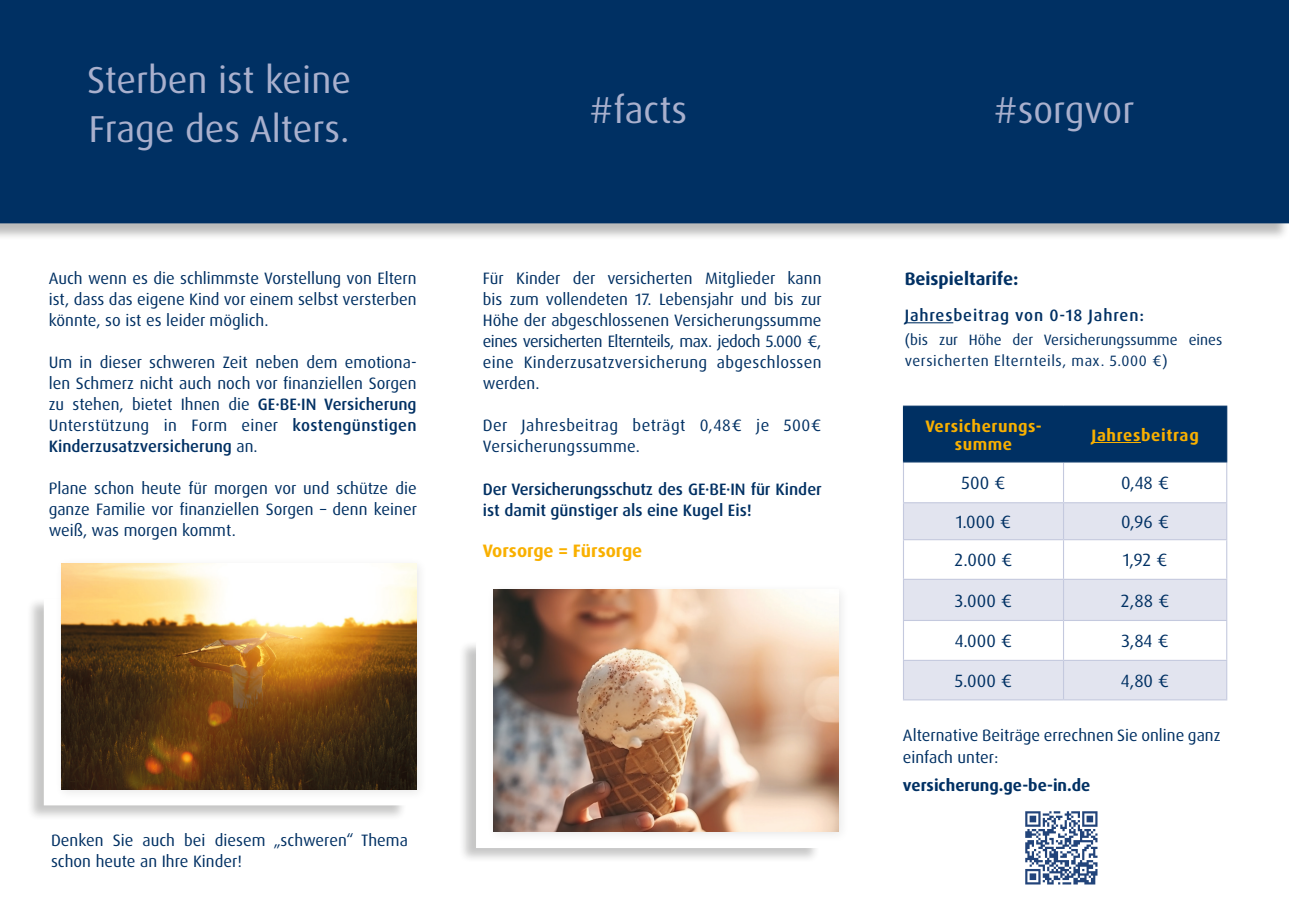
<style>
.page{position:relative;width:1289px;height:919px;background:#fff}
.page>*{position:absolute;margin:0;border:0;box-sizing:border-box;transform-origin:0 0}
.t1{font:37.5px "Dax OT";color:#a9b0cd}
.t2{font:700 18px "Dax OT";color:#f9b000}
.t3{font:700 18px "Dax OT";color:#003063}
.t4{font:17.7px "Dax OT";letter-spacing:.005em;color:#003063}
.t5{font:700 16.65px/17.7px "Dax OT";letter-spacing:.03em;color:#f9b000;text-align:center}
.t6{font:16.5px/21px "Dax OT";color:#003063;text-align:justify}
.t7{font:500 16.5px/21px "Dax OT";color:#003063}
.t8{font:16.5px/21px "Dax OT";letter-spacing:.025em;color:#003063}
.t9{font:500 16.5px "Dax OT";letter-spacing:.05em;color:#003063}
.t10{font:700 16.5px "Dax OT";color:#003063}
.t11{font:15px/21px "Dax OT";color:#003063}
.s1{font-weight:500}
.s2{font-size:16.5px}
</style>
<div class="page">
<div style="left:0;top:0;width:1288px;height:241px;background:#1d1d1b;opacity:.3"></div>
<div style="left:0;top:0;width:1288px;height:224px;background:#003063"></div>
<div style="left:26px;top:597px;width:380px;height:223px;background:#1d1d1b;opacity:.25"></div>
<div style="left:54px;top:556px;width:374px;height:244px;background:#fbfbfb"></div>
<img style="left:61px;top:563px;width:355px;height:226px">
<div style="left:904px;top:406px;width:322px;height:55px;background:#003063"></div>
<svg style="left:904px;top:462px;width:322px;height:1px"></svg>
<svg style="left:904px;top:503px;width:322px;height:196px;fill:#e2e4ef"></svg>
<hr style="left:902px;top:462px;width:2px;height:40px;background:#c4c9de">
<hr style="left:1062px;top:462px;width:2px;height:40px;background:#c4c9de">
<hr style="left:1226px;top:462px;width:1px;height:40px;background:#c4c9de">
<hr style="left:902px;top:502px;width:161px;height:1px;background:#c4c9de">
<hr style="left:902px;top:503px;width:2px;height:36px;background:#c4c9de">
<hr style="left:1063px;top:502px;width:164px;height:1px;background:#c4c9de">
<hr style="left:1062px;top:503px;width:2px;height:36px;background:#c4c9de">
<hr style="left:1226px;top:503px;width:1px;height:36px;background:#c4c9de">
<hr style="left:902px;top:539px;width:161px;height:1px;background:#c4c9de">
<hr style="left:902px;top:540px;width:2px;height:38px;background:#c4c9de">
<hr style="left:1063px;top:539px;width:164px;height:1px;background:#c4c9de">
<hr style="left:1062px;top:540px;width:2px;height:38px;background:#c4c9de">
<hr style="left:1226px;top:540px;width:1px;height:38px;background:#c4c9de">
<hr style="left:902px;top:578px;width:161px;height:2px;background:#c4c9de">
<hr style="left:902px;top:580px;width:2px;height:40px;background:#c4c9de">
<hr style="left:1063px;top:578px;width:164px;height:2px;background:#c4c9de">
<hr style="left:1062px;top:580px;width:2px;height:40px;background:#c4c9de">
<hr style="left:1226px;top:580px;width:1px;height:40px;background:#c4c9de">
<hr style="left:902px;top:620px;width:161px;height:1px;background:#c4c9de">
<hr style="left:902px;top:621px;width:2px;height:38px;background:#c4c9de">
<hr style="left:1063px;top:620px;width:164px;height:1px;background:#c4c9de">
<hr style="left:1062px;top:621px;width:2px;height:38px;background:#c4c9de">
<hr style="left:1226px;top:621px;width:1px;height:38px;background:#c4c9de">
<hr style="left:902px;top:659px;width:161px;height:2px;background:#c4c9de">
<hr style="left:902px;top:661px;width:2px;height:38px;background:#c4c9de">
<hr style="left:1063px;top:659px;width:164px;height:2px;background:#c4c9de">
<hr style="left:1062px;top:661px;width:2px;height:38px;background:#c4c9de">
<hr style="left:1226px;top:661px;width:1px;height:38px;background:#c4c9de">
<hr style="left:902px;top:699px;width:161px;height:1px;background:#c4c9de">
<hr style="left:1063px;top:699px;width:164px;height:1px;background:#c4c9de">
<hr style="left:902px;top:405px;width:161px;height:1px;background:#003063">
<hr style="left:902px;top:406px;width:2px;height:55px;background:#003063">
<hr style="left:902px;top:461px;width:161px;height:1px;background:#003063">
<hr style="left:1063px;top:405px;width:164px;height:1px;background:#003063">
<hr style="left:1062px;top:406px;width:2px;height:55px;background:#003063">
<hr style="left:1226px;top:406px;width:1px;height:55px;background:#003063">
<hr style="left:1063px;top:461px;width:164px;height:1px;background:#003063">
<hr style="left:1091px;top:442px;width:49px;height:1px;background:#f9b000">
<div style="left:458px;top:639px;width:362px;height:224px;background:#1d1d1b;opacity:.25"></div>
<div style="left:486px;top:582px;width:363px;height:261px;background:#1d1d1b;opacity:.1"></div>
<img style="left:493px;top:589px;width:345px;height:242px">
<hr style="left:904px;top:322px;width:49px;height:1px;background:#003063">
<img style="left:1025px;top:811px;width:72px;height:73px">
<p class="t1" style="left:87px;top:56px;width:265px">Sterben ist keine</p>
<p class="t1" style="left:89px;top:106px;width:262px">Frage des Alters.</p>
<p class="t6" style="left:49px;top:268px;width:369px">Auch wenn es die schlimmste Vorstellung von Eltern ist, dass das eigene Kind vor einem selbst versterben könnte, so ist es leider möglich.</p>
<p class="t6" style="left:49px;top:352px;width:369px">Um in dieser schweren Zeit neben dem emotiona&shy;len Schmerz nicht auch noch vor finanziellen Sorgen zu stehen, bietet Ihnen die <span class="s1">GE·BE·IN Versicherung </span>Unterstützung in Form einer <span class="s1">kostengünstigen Kinderzusatzversicherung</span> an.</p>
<p class="t6" style="left:49px;top:478px;width:370px">Plane schon heute für morgen vor und schütze die ganze Familie vor finanziellen Sorgen – denn keiner weiß, was morgen kommt.</p>
<p class="t1" style="left:589px;top:86px;width:99px">#facts</p>
<p class="t6" style="left:483px;top:268px;width:340px">Für Kinder der versicherten Mitglieder kann bis zum vollendeten 17. Lebensjahr und bis zur Höhe der abgeschlossenen Versicherungssumme eines versicherten Elternteils, max. jedoch 5.000 €, eine Kinderzusatzversicherung abgeschlossen werden.</p>
<p class="t8" style="left:483px;top:415px;width:340px">Der Jahresbeitrag beträgt 0,48€ je 500€<br>Versicherungssumme.</p>
<p class="t7" style="left:483px;top:479px;width:340px">Der Versicherungsschutz des GE·BE·IN für Kinder ist damit günstiger als eine Kugel Eis!</p>
<p class="t2" style="left:483px;top:539px;width:161px">Vorsorge = Fürsorge</p>
<p class="t6" style="left:51px;top:830px;width:358px">Denken Sie auch bei diesem „schweren“ Thema schon heute an Ihre Kinder!</p>
<p class="t1" style="left:993px;top:86px;width:142px">#sorgvor</p>
<p class="t3" style="left:904px;top:267px;width:115px">Beispieltarife:</p>
<p class="t9" style="left:904px;top:305px;width:241px">Jahresbeitrag von 0-18 Jahren:</p>
<p class="t11" style="left:904px;top:329px;width:319px">(bis zur Höhe der Versicherungssumme eines versicherten Elternteils, max. 5.000 €)</p>
<p class="t5" style="left:925px;top:417px;width:118px">Versicherungs&shy;summe</p>
<p class="t5" style="left:1091px;top:426px;width:109px"><span class="s2">Jahres</span>beitrag</p>
<p class="t4" style="left:961px;top:472px;width:45px">500 €</p>
<p class="t4" style="left:1121px;top:472px;width:49px">0,48 €</p>
<p class="t4" style="left:955px;top:511px;width:57px">1.000 €</p>
<p class="t4" style="left:1121px;top:511px;width:49px">0,96 €</p>
<p class="t4" style="left:954px;top:549px;width:59px">2.000 €</p>
<p class="t4" style="left:1122px;top:549px;width:46px">1,92 €</p>
<p class="t4" style="left:954px;top:589px;width:59px">3.000 €</p>
<p class="t4" style="left:1120px;top:589px;width:50px">2,88 €</p>
<p class="t4" style="left:954px;top:630px;width:59px">4.000 €</p>
<p class="t4" style="left:1121px;top:630px;width:49px">3,84 €</p>
<p class="t4" style="left:954px;top:669px;width:59px">5.000 €</p>
<p class="t4" style="left:1120px;top:669px;width:50px">4,80 €</p>
<p class="t6" style="left:902px;top:725px;width:319px">Alternative Beiträge errechnen Sie online ganz einfach unter:</p>
<p class="t10" style="left:902px;top:774px;width:189px">versicherung.ge-be-in.de</p>
</div>
